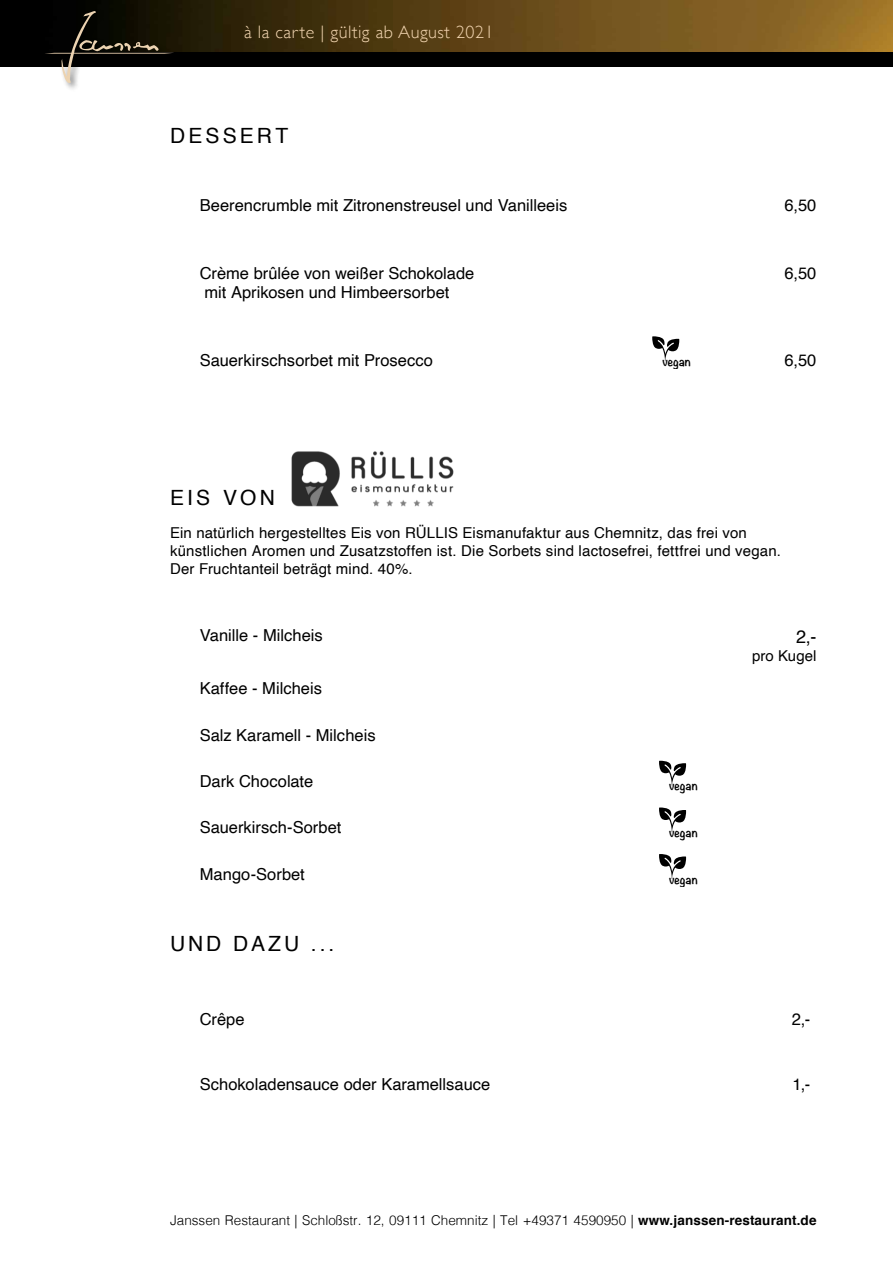
<style>
.page{position:relative;width:893px;height:1263px;background:#fff}
.page>*{position:absolute;margin:0;border:0;box-sizing:border-box;transform-origin:0 0}
.t1{font:21px "Helvetica";letter-spacing:.145em;color:#000}
.t2{font:300 18px "Gill Sans";letter-spacing:.03em;color:#f3d6b1}
.t3{font:18px "Helvetica";color:#000}
.t4{font:16.5px/19.8px "Helvetica";color:#000}
.t5{font:15px/18px "Helvetica";letter-spacing:.01em;color:#000}
.t6{font:300 13.5px "Helvetica";color:#000}
.t7{font:700 11.4px "Noteworthy";letter-spacing:-.01em;color:#000}
.s1{font-weight:700}
</style>
<div class="page">
<img style="left:0;top:0;width:893px;height:52px">
<div style="left:0;top:52px;width:893px;height:14px;background:#000"></div>
<div style="left:44px;top:9px;width:138px;height:83px;background:#000;opacity:.5"></div>
<svg style="left:44px;top:11px;width:130px;height:72px"></svg>
<svg style="left:652px;top:336px;width:27px;height:25px"></svg>
<svg style="left:659px;top:761px;width:27px;height:25px"></svg>
<svg style="left:659px;top:807px;width:27px;height:25px"></svg>
<svg style="left:659px;top:854px;width:27px;height:25px"></svg>
<img style="left:291px;top:451px;width:163px;height:56px">
<p class="t2" style="left:244px;top:18px;width:251px">à la carte | gültig ab August 2021</p>
<p class="t1" style="left:170px;top:120px;width:120px">DESSERT</p>
<p class="t4" style="left:200px;top:196px;width:369px">Beerencrumble mit Zitronenstreusel und Vanilleeis</p>
<p class="t4" style="left:784px;top:196px;width:34px">6,50</p>
<p class="t4" style="left:200px;top:263px;width:276px">Crème brûlée von weißer Schokolade mit Aprikosen und Himbeersorbet</p>
<p class="t4" style="left:784px;top:263px;width:34px">6,50</p>
<p class="t4" style="left:200px;top:351px;width:235px">Sauerkirschsorbet mit Prosecco</p>
<p class="t4" style="left:784px;top:351px;width:34px">6,50</p>
<p class="t7" style="left:662px;top:351px;width:30px">vegan</p>
<p class="t1" style="left:170px;top:481px;width:106px">EIS VON</p>
<p class="t5" style="left:170px;top:524px;width:612px">Ein natürlich hergestelltes Eis von RÜLLIS Eismanufaktur aus Chemnitz, das frei von künstlichen Aromen und Zusatzstoffen ist. Die Sorbets sind lactosefrei, fettfrei und vegan.<br>Der Fruchtanteil beträgt mind. 40%.</p>
<p class="t4" style="left:200px;top:626px;width:124px">Vanille - Milcheis</p>
<p class="t3" style="left:796px;top:622px;width:22px">2,-</p>
<p class="t5" style="left:752px;top:647px;width:66px">pro Kugel</p>
<p class="t4" style="left:200px;top:679px;width:124px">Kaffee - Milcheis</p>
<p class="t4" style="left:200px;top:725px;width:177px">Salz Karamell - Milcheis</p>
<p class="t4" style="left:200px;top:772px;width:115px">Dark Chocolate</p>
<p class="t4" style="left:200px;top:818px;width:143px">Sauerkirsch-Sorbet</p>
<p class="t4" style="left:200px;top:865px;width:106px">Mango-Sorbet</p>
<p class="t7" style="left:669px;top:775px;width:30px">vegan</p>
<p class="t7" style="left:669px;top:822px;width:30px">vegan</p>
<p class="t7" style="left:669px;top:869px;width:30px">vegan</p>
<p class="t1" style="left:170px;top:927px;width:166px">UND DAZU ...</p>
<p class="t4" style="left:200px;top:1009px;width:46px">Crêpe</p>
<p class="t4" style="left:792px;top:1009px;width:20px">2,-</p>
<p class="t4" style="left:200px;top:1075px;width:292px">Schokoladensauce oder Karamellsauce</p>
<p class="t4" style="left:793px;top:1075px;width:19px">1,-</p>
<p class="t6" style="left:170px;top:1208px;width:648px">Janssen Restaurant | Schloßstr. 12, 09111 Chemnitz | Tel +49371 4590950 | <span class="s1">www.janssen-restaurant.de</span></p>
</div>
